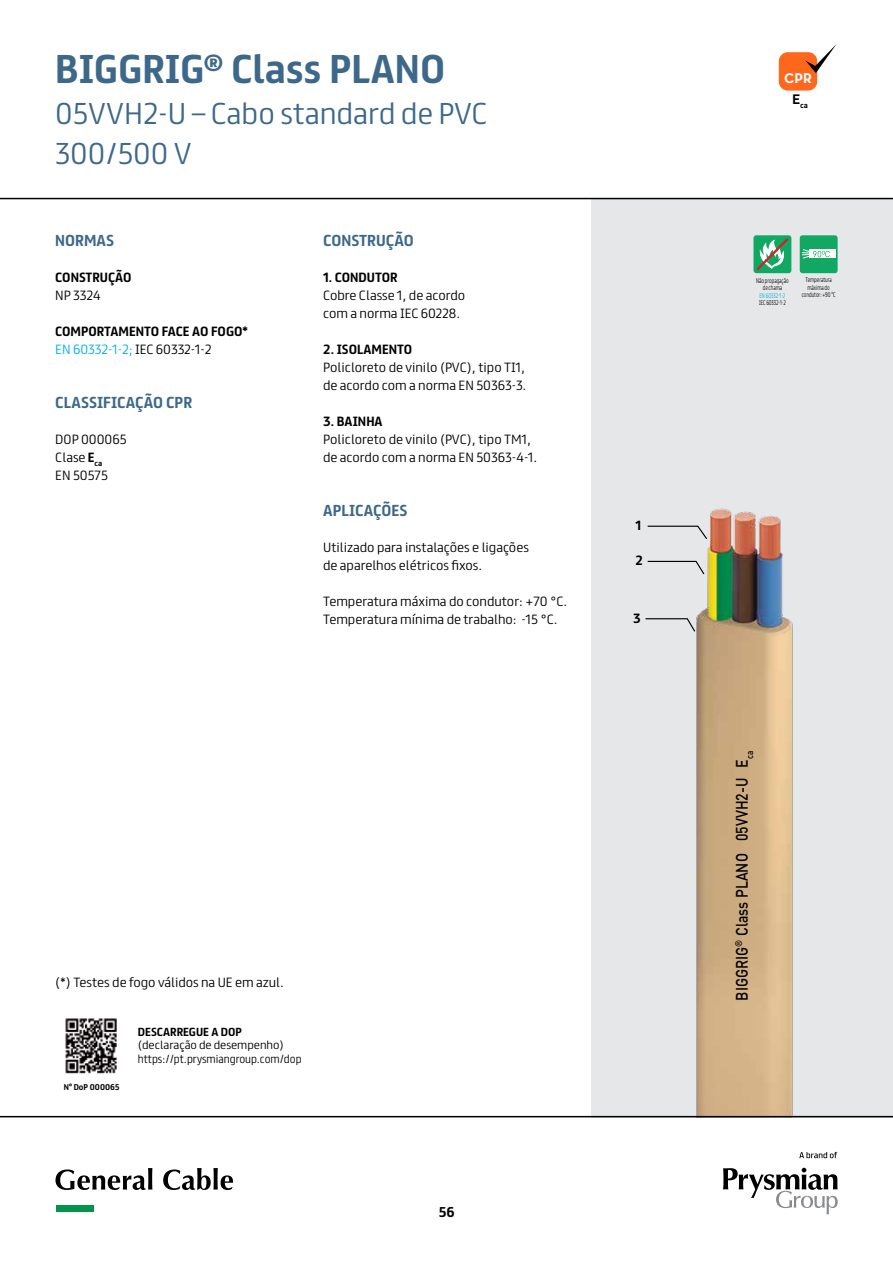
<style>
.page{position:relative;width:893px;height:1263px;background:#fff}
.page>*{position:absolute;margin:0;border:0;box-sizing:border-box;transform-origin:0 0}
.t1{font:700 36px "FS Truman";color:#3d688a}
.t2{font:300 27px/40.5px "FS Truman";color:#3d688a}
.t3{font:500 16.5px "DIN Pro";color:#000;scale:.85 1}
.t4{font:14.4px "Neutra Text TF Bold Alt";color:#fff}
.t5{font:700 14.25px "FS Truman";color:#3d688a}
.t6{font:700 12.75px "FS Truman";color:#000}
.t7{font:300 12px/18px "FS Truman";color:#000}
.t8{font:700 12px/18px "FS Truman";color:#000}
.t9{font:300 10.5px/13.5px "FS Truman";color:#000}
.t10{font:700 10.5px "FS Truman";color:#000}
.t11{font:700 7.8px "DIN Pro";color:#000}
.t12{font:700 7.5px "FS Truman";color:#000}
.t13{font:300 6px/7.5px "FS Truman";color:#000;text-align:center;scale:.7 1}
.t14{font:300 6px "FS Truman";color:#00aeef;scale:.7 1}
.s1{font-weight:300;color:#00aeef}
.s2{font-weight:300}
.s3{font-weight:700}
</style>
<div class="page">
<div style="left:57px;top:1205px;width:37px;height:6px;background:#009548"></div>
<svg style="left:55px;top:1168px;width:97px;height:22px"></svg>
<svg style="left:163px;top:1168px;width:70px;height:22px"></svg>
<svg style="left:723px;top:1168px;width:115px;height:46px"></svg>
<svg style="left:799px;top:1152px;width:38px;height:6px"></svg>
<div style="left:591px;top:199px;width:302px;height:918px;background:#e6e7e8"></div>
<img style="left:684px;top:508px;width:121px;height:608px">
<div style="left:779px;top:52px;width:38px;height:39px;background:#ff671d;border-radius:9px"></div>
<svg style="left:805px;top:44px;width:32px;height:29px"></svg>
<hr style="left:0;top:198px;width:893px;height:1px;background:#000">
<hr style="left:0;top:1116px;width:893px;height:1px;background:#000">
<div style="left:753px;top:235px;width:38px;height:38px;background:#10a863;border-radius:3px"></div>
<svg style="left:756px;top:238px;width:32px;height:32px"></svg>
<div style="left:800px;top:235px;width:38px;height:38px;background:#10a863;border-radius:3px"></div>
<div style="left:809px;top:250px;width:26px;height:8px;background:#fff"></div>
<svg style="left:802px;top:249px;width:28px;height:10px"></svg>
<svg style="left:647px;top:525px;width:61px;height:15px"></svg>
<svg style="left:647px;top:560px;width:58px;height:16px"></svg>
<svg style="left:645px;top:618px;width:51px;height:15px"></svg>
<img style="left:65px;top:1018px;width:52px;height:55px">
<h1 class="t1" style="left:55px;top:38px;width:391px">BIGGRIG<sup>®</sup> Class PLANO</h1>
<h2 class="t2" style="left:55px;top:91px;width:433px">05VVH2-U – Cabo standard de PVC<br>300/500 V</h2>
<p class="t5" style="left:55px;top:228px;width:60px">NORMAS</p>
<p class="t8" style="left:55px;top:268px;width:78px">CONSTRUÇÃO</p>
<p class="t7" style="left:55px;top:286px;width:47px">NP 3324</p>
<p class="t8" style="left:55px;top:322px;width:194px">COMPORTAMENTO FACE AO FOGO*<br><span class="s1">EN 60332-1-2;</span> <span class="s2">IEC 60332-1-2</span></p>
<p class="t5" style="left:55px;top:390px;width:139px">CLASSIFICAÇÃO CPR</p>
<p class="t7" style="left:55px;top:430px;width:73px">DOP 000065<br>Clase <span class="s3">E</span><sub>ca<br></sub>EN 50575</p>
<p class="t5" style="left:323px;top:228px;width:92px">CONSTRUÇÃO</p>
<p class="t8" style="left:323px;top:268px;width:76px">1. CONDUTOR</p>
<p class="t7" style="left:323px;top:286px;width:143px">Cobre Classe 1, de acordo com a norma IEC 60228.</p>
<p class="t8" style="left:323px;top:340px;width:91px">2. ISOLAMENTO</p>
<p class="t7" style="left:323px;top:358px;width:205px">Policloreto de vinilo (PVC), tipo TI1, de acordo com a norma EN 50363-3.</p>
<p class="t8" style="left:323px;top:412px;width:61px">3. BAINHA</p>
<p class="t7" style="left:323px;top:430px;width:216px">Policloreto de vinilo (PVC), tipo TM1, de acordo com a norma EN 50363-4-1.</p>
<p class="t5" style="left:323px;top:498px;width:86px">APLICAÇÕES</p>
<p class="t7" style="left:323px;top:538px;width:207px">Utilizado para instalações e ligações de aparelhos elétricos fixos.</p>
<p class="t7" style="left:323px;top:592px;width:246px">Temperatura máxima do condutor: +70 °C.<br>Temperatura mínima de trabalho: -15 °C.</p>
<p class="t8" style="left:635px;top:515px;width:7px">1</p>
<p class="t8" style="left:635px;top:550px;width:9px">2</p>
<p class="t8" style="left:633px;top:608px;width:9px">3</p>
<p class="t7" style="left:55px;top:972px;width:230px">(*) Testes de fogo válidos na UE em azul.</p>
<p class="t12" style="left:64px;top:1081px;width:57px">Nº DoP 000065</p>
<p class="t10" style="left:138px;top:1022px;width:106px">DESCARREGUE A DOP</p>
<p class="t9" style="left:138px;top:1037px;width:165px">(declaração de desempenho) https://pt.prysmiangroup.com/dop</p>
<p class="t6" style="left:438px;top:1201px;width:18px">56</p>
<p class="t4" style="left:784px;top:69px;width:29px">CPR</p>
<p class="t11" style="left:792px;top:100px;width:18px"><sup>E</sup>ca</p>
<p class="t13" style="left:756px;top:276px;width:48px">Não propagação de chama</p>
<p class="t14" style="left:760px;top:290px;width:38px">EN 60332-1-2</p>
<p class="t13" style="left:759px;top:299px;width:40px">IEC 60332-1-2</p>
<p class="t13" style="left:802px;top:275px;width:50px">Temperatura máxima do condutor: +90 ºC</p>
<h3 class="t3" style="left:731px;top:1000px;width:295px;rotate:-90deg">BIGGRIG<sup>®</sup> Class PLANO 05VVH2-U E<sub>ca</sub></h3>
</div>
